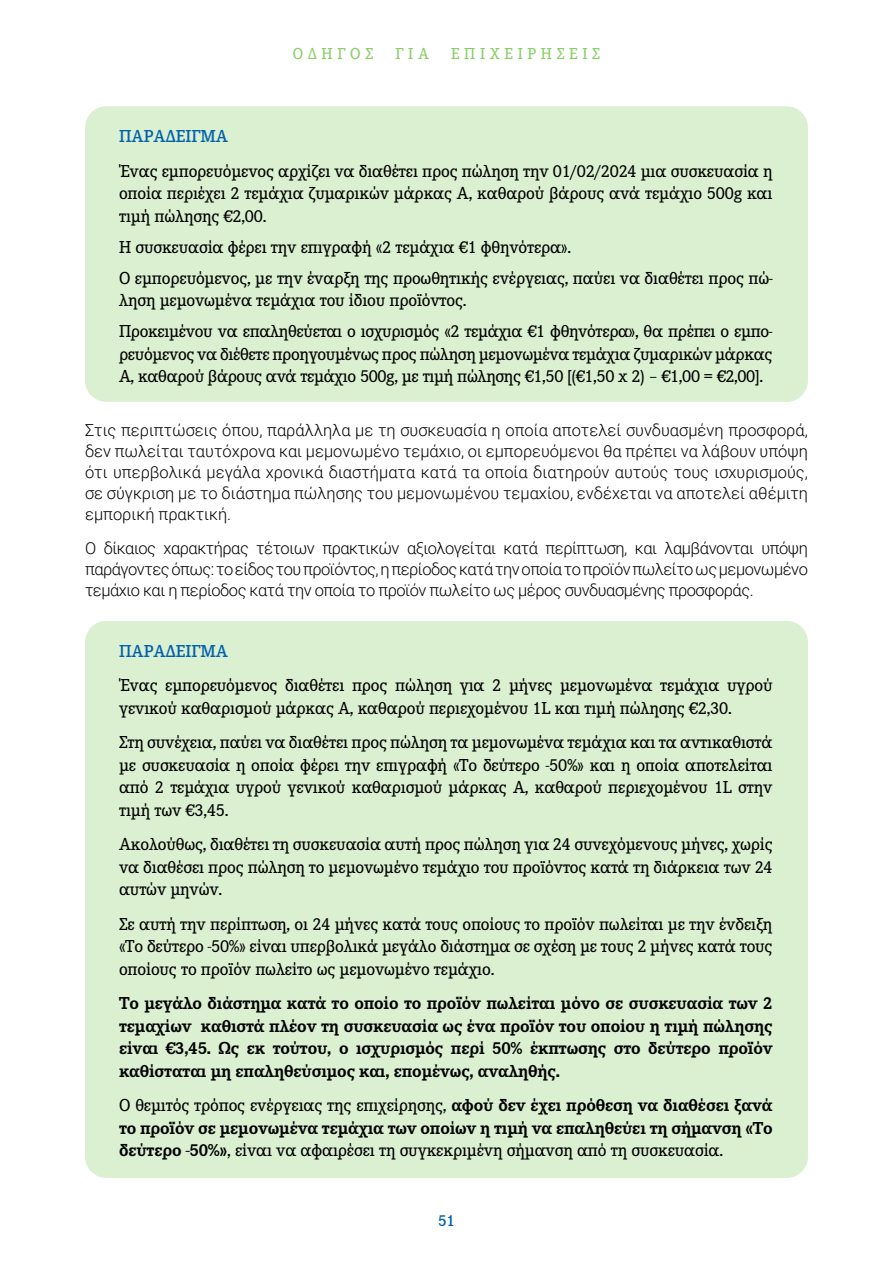
<style>
.page{position:relative;width:893px;height:1263px;background:#fff}
.page>*{position:absolute;margin:0;border:0;box-sizing:border-box;transform-origin:0 0}
.t1{font:500 18px/22.5px "Corporate E Pro";letter-spacing:-.01em;color:#000}
.t2{font:700 18px/22.5px "Corporate E Pro";letter-spacing:-.01em;color:#000;text-align:justify}
.t3{font:600 18px "Corporate E Pro";color:#0262ae}
.t4{font:300 16.5px/21px "Roboto";letter-spacing:-.03em;color:#000;text-align:justify}
.t5{font:500 16.5px "Corporate E Pro";letter-spacing:.28em;color:#87ce64}
.t6{font:600 16.5px "Corporate E Pro";color:#0262ae}
.s1{font-weight:500}
</style>
<div class="page">
<div style="left:85px;top:621px;width:723px;height:557px;background:#dbf0d1;border-radius:21px"></div>
<div style="left:85px;top:106px;width:723px;height:296px;background:#dbf0d1;border-radius:21px"></div>
<p class="t5" style="left:293px;top:42px;width:82px">ΟΔΗΓΟΣ</p>
<p class="t5" style="left:395px;top:42px;width:35px">ΓΙΑ</p>
<p class="t5" style="left:451px;top:42px;width:151px">ΕΠΙΧΕΙΡΗΣΕΙΣ</p>
<p class="t3" style="left:119px;top:124px;width:111px">ΠΑΡΑΔΕΙΓΜΑ</p>
<p class="t1" style="left:119px;top:158px;width:655px;text-align:justify">Ένας εμπορευόμενος αρχίζει να διαθέτει προς πώληση την 01/02/2024 μια συσκευασία η οποία περιέχει 2 τεμάχια ζυμαρικών μάρκας Α, καθαρού βάρους ανά τεμάχιο 500g και τιμή πώλησης €2,00.</p>
<p class="t1" style="left:119px;top:230px;width:655px;line-height:31px">Η συσκευασία φέρει την επιγραφή «2 τεμάχια €1 φθηνότερα».<br>Ο εμπορευόμενος, με την έναρξη της προωθητικής ενέργειας, παύει να διαθέτει προς πώ-</p>
<p class="t1" style="left:119px;top:283px;width:655px;line-height:31px">ληση μεμονωμένα τεμάχια του ίδιου προϊόντος.<br>Προκειμένου να επαληθεύεται ο ισχυρισμός «2 τεμάχια €1 φθηνότερα», θα πρέπει ο εμπο-</p>
<p class="t1" style="left:119px;top:341px;width:655px">ρευόμενος να διέθετε προηγουμένως προς πώληση μεμονωμένα τεμάχια ζυμαρικών μάρκας<br>Α, καθαρού βάρους ανά τεμάχιο 500g, με τιμή πώλησης €1,50 [(€1,50 x 2) – €1,00 = €2,00].</p>
<p class="t4" style="left:85px;top:419px;width:724px">Στις περιπτώσεις όπου, παράλληλα με τη συσκευασία η οποία αποτελεί συνδυασμένη προσφορά, δεν πωλείται ταυτόχρονα και μεμονωμένο τεμάχιο, οι εμπορευόμενοι θα πρέπει να λάβουν υπόψη ότι υπερβολικά μεγάλα χρονικά διαστήματα κατά τα οποία διατηρούν αυτούς τους ισχυρισμούς, σε σύγκριση με το διάστημα πώλησης του μεμονωμένου τεμαχίου, ενδέχεται να αποτελεί αθέμιτη εμπορική πρακτική.</p>
<p class="t4" style="left:85px;top:537px;width:724px">Ο δίκαιος χαρακτήρας τέτοιων πρακτικών αξιολογείται κατά περίπτωση, και λαμβάνονται υπόψη παράγοντες όπως: το είδος του προϊόντος, η περίοδος κατά την οποία το προϊόν πωλείτο ως μεμονωμένο τεμάχιο και η περίοδος κατά την οποία το προϊόν πωλείτo ως μέρος συνδυασμένης προσφοράς.</p>
<p class="t3" style="left:119px;top:638px;width:111px">ΠΑΡΑΔΕΙΓΜΑ</p>
<p class="t1" style="left:119px;top:673px;width:655px">Ένας εμπορευόμενος διαθέτει προς πώληση για 2 μήνες μεμονωμένα τεμάχια υγρού γενικού καθαρισμού μάρκας Α, καθαρού περιεχομένου 1L και τιμή πώλησης €2,30.</p>
<p class="t1" style="left:119px;top:730px;width:655px;text-align:justify">Στη συνέχεια, παύει να διαθέτει προς πώληση τα μεμονωμένα τεμάχια και τα αντικαθιστά με συσκευασία η οποία φέρει την επιγραφή «Το δεύτερο -50%» και η οποία αποτελείται από 2 τεμάχια υγρού γενικού καθαρισμού μάρκας Α, καθαρού περιεχομένου 1L στην τιμή των €3,45.</p>
<p class="t1" style="left:119px;top:832px;width:655px;text-align:justify">Ακολούθως, διαθέτει τη συσκευασία αυτή προς πώληση για 24 συνεχόμενους μήνες, χωρίς να διαθέσει προς πώληση το μεμονωμένο τεμάχιο του προϊόντος κατά τη διάρκεια των 24 αυτών μηνών.</p>
<p class="t1" style="left:119px;top:911px;width:655px;text-align:justify">Σε αυτή την περίπτωση, οι 24 μήνες κατά τους οποίους το προϊόν πωλείται με την ένδειξη «Το δεύτερο -50%» είναι υπερβολικά μεγάλο διάστημα σε σχέση με τους 2 μήνες κατά τους οποίους το προϊόν πωλείτο ως μεμονωμένο τεμάχιο.</p>
<p class="t2" style="left:119px;top:991px;width:655px">Το μεγάλο διάστημα κατά το οποίο το προϊόν πωλείται μόνο σε συσκευασία των 2 τεμαχίων καθιστά πλέον τη συσκευασία ως ένα προϊόν του οποίου η τιμή πώλησης είναι €3,45. Ως εκ τούτου, ο ισχυρισμός περί 50% έκπτωσης στο δεύτερο προϊόν καθίσταται μη επαληθεύσιμος και, επομένως, αναληθής.</p>
<p class="t2" style="left:119px;top:1093px;width:655px"><span class="s1">Ο θεμιτός τρόπος ενέργειας της επιχείρησης,</span> αφού δεν έχει πρόθεση να διαθέσει ξανά το προϊόν σε μεμονωμένα τεμάχια των οποίων η τιμή να επαληθεύει τη σήμανση «Το δεύτερο -50%»<span class="s1">, είναι να αφαιρέσει τη συγκεκριμένη σήμανση από τη συσκευασία.</span></p>
<p class="t6" style="left:438px;top:1209px;width:18px">51</p>
</div>
